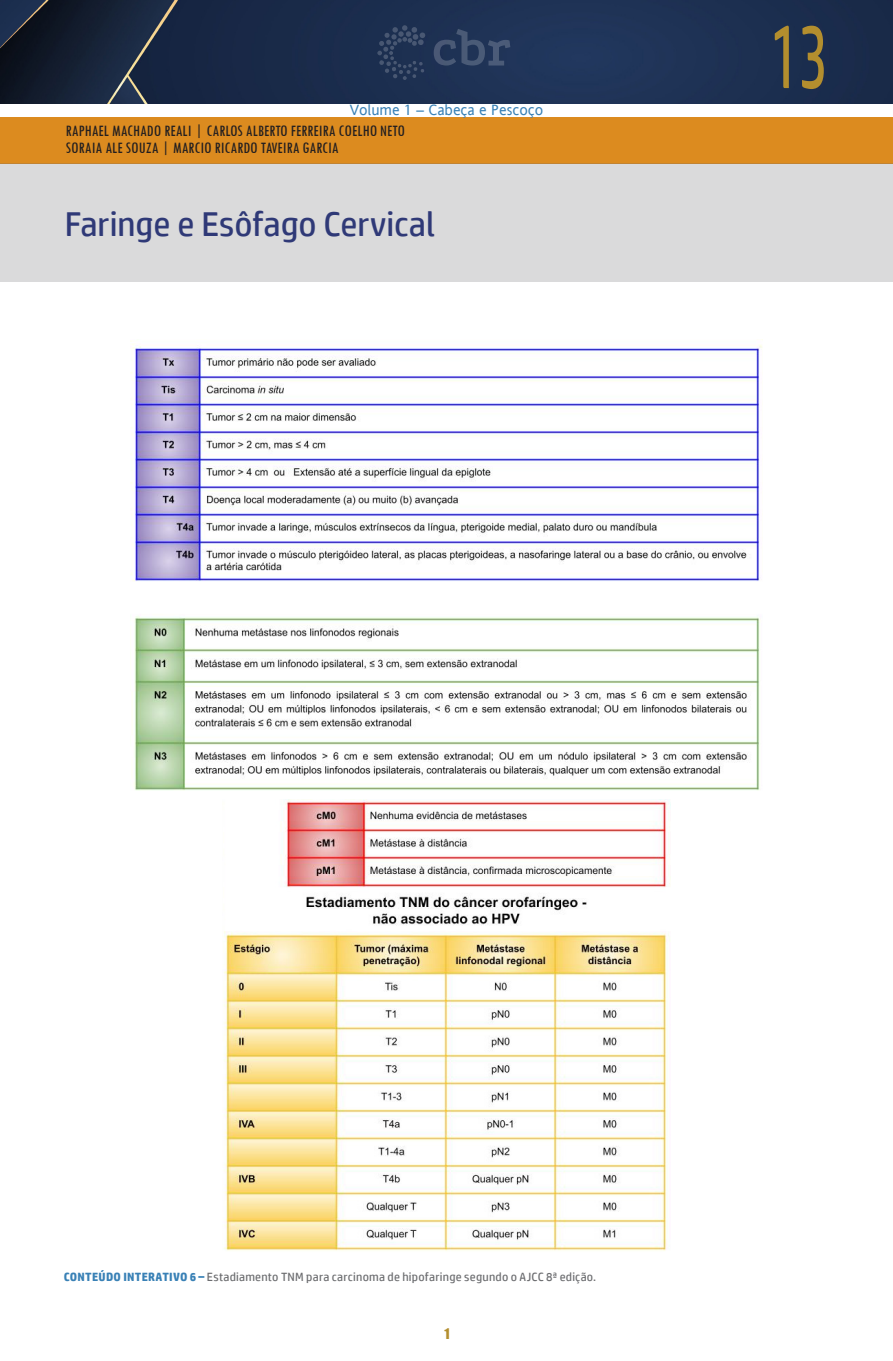
<style>
.page{position:relative;width:893px;height:1361px;background:#fff}
.page>*{position:absolute;margin:0;border:0;box-sizing:border-box;transform-origin:0 0}
.t1{font:90px "HP Simplified";color:#b38e2e;scale:.6 1}
.t2{font:34.5px "HP Simplified";color:#2f3977}
.t3{font:condensed 16.5px/16.5px "Tw Cen";color:#231f20}
.t4{font:15px "Andale Sansfor VST";color:#3981b6}
.t5{font:13.5px "Impact";color:#b38e2e}
.legenda_figura{font:12px "HP Simplified";letter-spacing:.02em;color:#6c6d70}
.s1{font-weight:700;color:#3981b6}
</style>
<div class="page">
<img style="left:0;top:0;width:893px;height:103px">
<div style="left:0;top:117px;width:893px;height:46px;background:#dc8b1f"></div>
<div style="left:0;top:163px;width:893px;height:119px;background:#dadadb"></div>
<svg style="left:434px;top:29px;width:76px;height:37px;background:#2e4061"></svg>
<svg style="left:377px;top:25px;width:48px;height:55px;background:#263858"></svg>
<img style="left:130px;top:339px;width:633px;height:452px">
<img style="left:224px;top:799px;width:447px;height:452px">
<p class="t4" style="left:350px;top:100px;width:195px">Volume 1 – Cabeça e Pescoço</p>
<p class="t3" style="left:66px;top:123px;width:341px">RAPHAEL MACHADO REALI | CARLOS ALBERTO FERREIRA COELHO NETO<br>SORAIA ALE SOUZA | MARCIO RICARDO TAVEIRA GARCIA</p>
<h2 class="t2" style="left:65px;top:204px;width:372px">Faringe e Esôfago Cervical</h2>
<h1 class="t1" style="left:770px;top:5px;width:98px">13</h1>
<p class="legenda_figura" style="left:64px;top:1270px;width:534px"><span class="s1">CONTEÚDO INTERATIVO 6 –</span> Estadiamento TNM para carcinoma de hipofaringe segundo o AJCC 8ª edição.</p>
<p class="t5" style="left:444px;top:1323px;width:7px">1</p>
</div>
